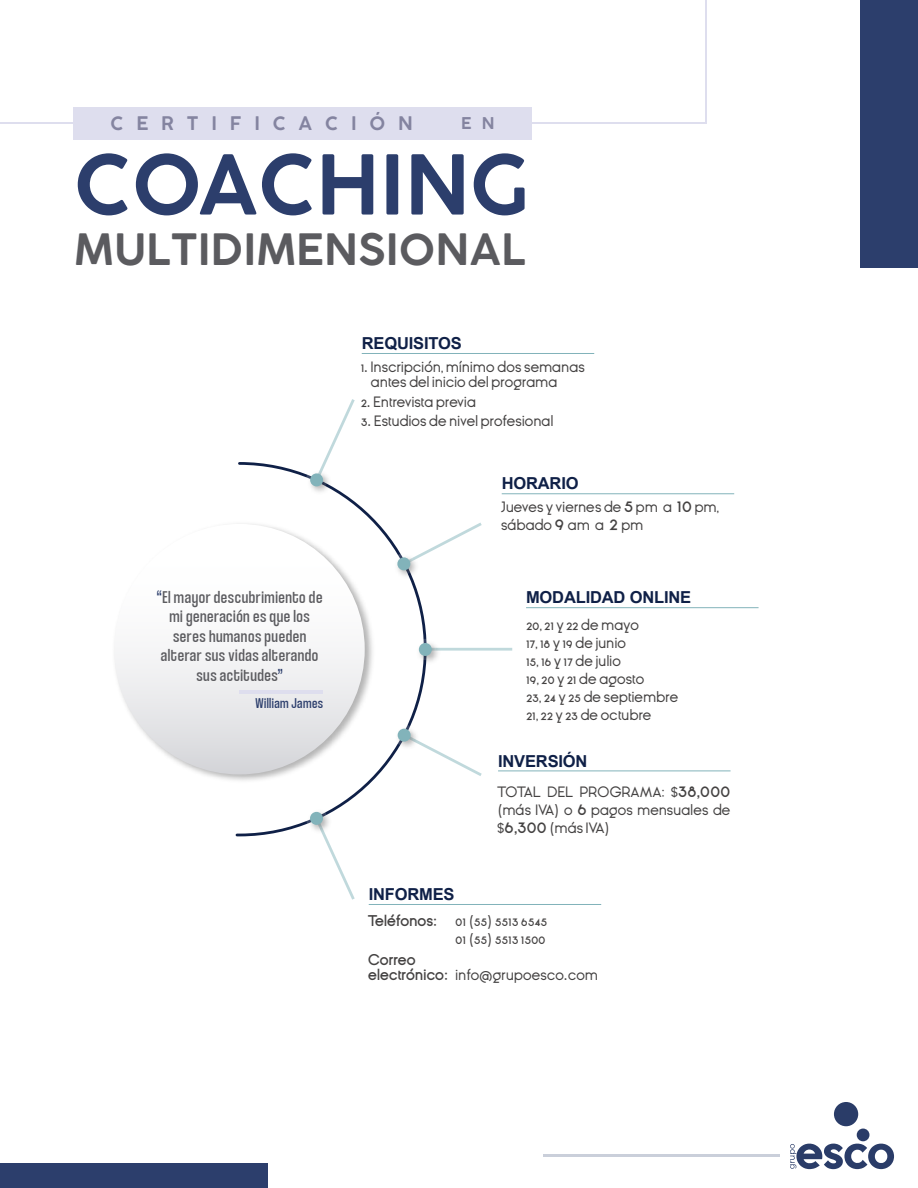
<style>
.page{position:relative;width:918px;height:1188px;background:#fff}
.page>*{position:absolute;margin:0;border:0;box-sizing:border-box;transform-origin:0 0}
.t1{font:600 81.3px "COCOGOOSE";color:#2c3e6c}
.t2{font:600 42.3px "COCOGOOSE";color:#5b5b5f}
.t3{font:600 18.3px "COCOGOOSE";letter-spacing:.7em;color:#8484a0}
.t4{font:18px/19.5px "Coolvetica Condensed Rg";letter-spacing:.03em;color:#5b5b5f;text-align:center}
.t5{font:700 16.5px "Arial";letter-spacing:-.01em;color:#0f2047}
.t6{font:600 15.9px "COCOGOOSE";color:#8484a0}
.t7{font:15px/18px "Ginora Sans";letter-spacing:-.025em;color:#444242}
.t8{font:600 15px/15px "Ginora Sans";letter-spacing:-.035em;color:#444242}
.t9{font:15px "Coolvetica Condensed Rg";letter-spacing:.03em;color:#2c3e6c}
.s1{color:#2c3e6c}
.s2{font-size:21px}
</style>
<div class="page">
<hr style="left:528px;top:122px;width:178px;height:2px;background:#dedeee">
<hr style="left:0;top:122px;width:178px;height:2px;background:#dedeee">
<div style="left:74px;top:107px;width:458px;height:32px;background:#dedeee"></div>
<hr style="left:705px;top:0;width:2px;height:124px;background:#dedeee">
<svg style="left:235px;top:462px;width:192px;height:375px"></svg>
<svg style="left:315px;top:399px;width:40px;height:82px"></svg>
<img style="left:305px;top:468px;width:29px;height:30px">
<div style="left:310px;top:473px;width:13px;height:13px;background:#82b3ba;border-radius:50%"></div>
<svg style="left:403px;top:523px;width:79px;height:42px"></svg>
<img style="left:392px;top:552px;width:30px;height:30px">
<div style="left:397px;top:557px;width:13px;height:13px;background:#82b3ba;border-radius:50%"></div>
<hr style="left:425px;top:648px;width:87px;height:3px;background:#82b3ba">
<img style="left:413px;top:637px;width:30px;height:30px">
<div style="left:419px;top:643px;width:13px;height:13px;background:#82b3ba;border-radius:50%"></div>
<svg style="left:403px;top:733px;width:79px;height:43px"></svg>
<img style="left:392px;top:723px;width:30px;height:30px">
<div style="left:398px;top:729px;width:13px;height:13px;background:#82b3ba;border-radius:50%"></div>
<svg style="left:315px;top:818px;width:40px;height:82px"></svg>
<img style="left:304px;top:806px;width:30px;height:30px">
<div style="left:310px;top:812px;width:13px;height:13px;background:#82b3ba;border-radius:50%"></div>
<div style="left:82px;top:492px;width:315px;height:314px;background:#fff;border-radius:50%"></div>
<img style="left:117px;top:518px;width:260px;height:268px">
<div style="left:114px;top:524px;width:251px;height:251px;background:linear-gradient(to bottom,#fff,#dadbde);border-radius:125px"></div>
<hr style="left:369px;top:904px;width:232px;height:1px;background:#82b3ba">
<hr style="left:526px;top:607px;width:233px;height:1px;background:#82b3ba">
<hr style="left:502px;top:493px;width:232px;height:1px;background:#82b3ba">
<hr style="left:498px;top:771px;width:233px;height:1px;background:#82b3ba">
<hr style="left:239px;top:690px;width:84px;height:3px;background:#dedeee">
<hr style="left:362px;top:353px;width:232px;height:1px;background:#82b3ba">
<hr style="left:543px;top:1154px;width:236px;height:2px;background:#2c3e6c">
<div style="left:861px;top:0;width:57px;height:267px;background:#2c3e6c"></div>
<div style="left:0;top:1163px;width:267px;height:25px;background:#2c3e6c"></div>
<svg style="left:790px;top:1102px;width:104px;height:67px"></svg>
<p class="t3" style="left:111px;top:110px;width:304px">CERTIFICACIÓN</p>
<p class="t6" style="left:461px;top:112px;width:35px">E N</p>
<h1 class="t1" style="left:74px;top:128px;width:458px">COACHING</h1>
<h2 class="t2" style="left:74px;top:220px;width:453px">MULTIDIMENSIONAL</h2>
<p class="t5" style="left:362px;top:332px;width:101px">REQUISITOS</p>
<p class="t7" style="left:371px;top:360px;width:216px;line-height:15px;text-indent:-10px">1. Inscripción, mínimo dos semanas antes del inicio del programa</p>
<p class="t7" style="left:361px;top:393px;width:117px">2. Entrevista previa</p>
<p class="t7" style="left:361px;top:412px;width:194px">3. Estudios de nivel profesional</p>
<p class="t4" style="left:157px;top:586px;width:167px"><span class="s1">“</span>El mayor descubrimiento de mi generación es que los seres humanos pueden alterar sus vidas alterando sus actitudes<span class="s1">”</span></p>
<p class="t9" style="left:255px;top:693px;width:69px">William James</p>
<p class="t5" style="left:502px;top:472px;width:78px">HORARIO</p>
<p class="t7" style="left:501px;top:498px;width:220px">Jueves y viernes de <span class="s2">5</span> pm a <span class="s2">10</span> pm, sábado <span class="s2">9</span> am a <span class="s2">2</span> pm</p>
<p class="t5" style="left:526px;top:586px;width:167px">MODALIDAD ONLINE</p>
<p class="t7" style="left:526px;top:616px;width:154px">20, 21 y 22 de mayo<br>17, 18 y 19 de junio<br>15, 16 y 17 de julio<br>19, 20 y 21 de agosto<br>23, 24 y 25 de septiembre<br>21, 22 y 23 de octubre</p>
<p class="t5" style="left:498px;top:749px;width:91px">INVERSIÓN</p>
<p class="t7" style="left:497px;top:783px;width:235px;text-align:justify">TOTAL DEL PROGRAMA: $<span class="s2">38,000 </span>(más IVA) o <span class="s2">6</span> pagos mensuales de $<span class="s2">6,300</span> (más IVA)</p>
<p class="t5" style="left:369px;top:883px;width:87px">INFORMES</p>
<p class="t8" style="left:368px;top:914px;width:70px">Teléfonos:</p>
<p class="t8" style="left:368px;top:953px;width:81px">Correo electrónico:</p>
<p class="t7" style="left:455px;top:912px;width:93px">01 (55) 5513 6545<br>01 (55) 5513 1500</p>
<p class="t7" style="left:455px;top:966px;width:144px">info@grupoesco.com</p>
</div>
